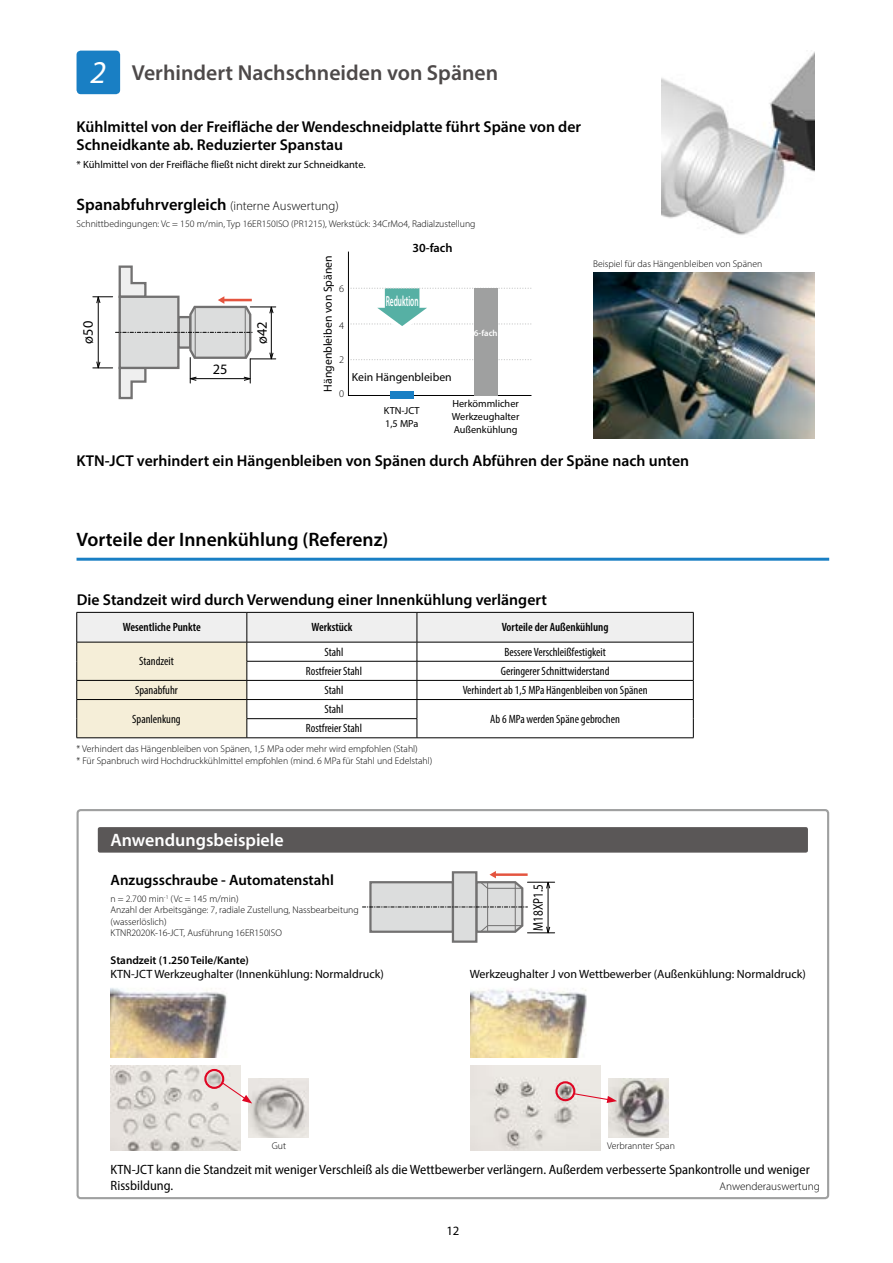
<style>
.page{position:relative;width:893px;height:1263px;background:#fff}
.page>*{position:absolute;margin:0;border:0;box-sizing:border-box;transform-origin:0 0}
.t1{font:italic 31.95px "Myriad Pro";color:#fff}
.t2{font:600 21.75px "Myriad Pro";color:#4d4949}
.t3{font:600 19.5px "Myriad Pro";color:#000}
.t4{font:600 18px "Myriad Pro";color:#fff}
.t5{font:600 16.5px "Myriad Pro";color:#000}
.t6{font:600 15.75px/18px "Myriad Pro";color:#000}
.t7{font:600 15px "Myriad Pro";color:#000}
.t8{font:600 14.7px "Myriad Pro";color:#fff;scale:.5 1}
.t9{font:14.4px "Myriad Pro";color:#000}
.t10{font:14.1px "Myriad Pro";color:#000;scale:.8 1}
.t11{font:semi-condensed 13.5px/16.5px "Myriad Pro";color:#000}
.t12{font:12.75px "Myriad Pro";color:#000}
.t13{font:600 12.45px "Myriad Pro";color:#000}
.t14{font:condensed 12px "Myriad Pro";color:#000}
.t15{font:12px "Myriad Pro";color:#000}
.t16{font:600 condensed 12px "Myriad Pro";color:#000}
.t17{font:11.7px "Myriad Pro";color:#000}
.t18{font:600 11.25px "Myriad Pro";color:#000}
.t19{font:300 11.25px "Myriad Pro";letter-spacing:-.005em;color:#000}
.t20{font:10.5px "Myriad Pro";color:#000}
.t21{font:10.2px/13.2px "Myriad Pro";color:#000;text-align:justify}
.t22{font:300 10.2px "Myriad Pro";color:#000}
.t23{font:300 9.75px/11.2px "Myriad Pro";color:#000}
.t24{font:600 8.85px "Myriad Pro";color:#fff}
.s1{font-weight:300;font-size:12.75px}
</style>
<div class="page">
<div style="left:77px;top:51px;width:43px;height:43px;background:#197fc4;border-radius:4px"></div>
<hr style="left:77px;top:558px;width:752px;height:3px;background:#197fc4">
<svg style="left:77px;top:611px;width:616px;height:1px"></svg>
<svg style="left:76px;top:612px;width:618px;height:126px"></svg>
<hr style="left:77px;top:737px;width:170px;height:1px;background:#000">
<div style="left:77px;top:809px;width:752px;height:390px;border:2px solid #9fa0a0;border-radius:3px"></div>
<div style="left:98px;top:827px;width:710px;height:26px;background:#5a5757;border-radius:2px"></div>
<img style="left:111px;top:988px;width:116px;height:69px">
<img style="left:470px;top:988px;width:117px;height:69px">
<div style="left:453px;top:872px;width:23px;height:70px;background:#dcdddd"></div>
<div style="left:452px;top:871px;width:25px;height:72px;border:2px solid #727171"></div>
<svg style="left:362px;top:871px;width:193px;height:64px"></svg>
<svg style="left:348px;top:251px;width:184px;height:145px"></svg>
<div style="left:390px;top:392px;width:24px;height:7px;background:#197fc4"></div>
<div style="left:474px;top:288px;width:23px;height:107px;background:#9fa0a0"></div>
<svg style="left:93px;top:265px;width:183px;height:135px"></svg>
<img style="left:661px;top:52px;width:153px;height:183px">
<img style="left:470px;top:1066px;width:130px;height:85px">
<img style="left:609px;top:1079px;width:60px;height:58px">
<div style="left:555px;top:1081px;width:20px;height:20px;border:2px solid #df0623;border-radius:50%"></div>
<svg style="left:572px;top:1092px;width:45px;height:11px"></svg>
<img style="left:593px;top:272px;width:221px;height:166px">
<img style="left:111px;top:1066px;width:129px;height:85px">
<img style="left:249px;top:1079px;width:60px;height:58px">
<div style="left:204px;top:1069px;width:20px;height:20px;border:2px solid #df0623;border-radius:50%"></div>
<svg style="left:221px;top:1082px;width:31px;height:21px"></svg>
<h1 class="t1" style="left:90px;top:53px;width:17px">2</h1>
<h2 class="t2" style="left:132px;top:59px;width:368px">Verhindert Nachschneiden von Spänen</h2>
<h3 class="t6" style="left:77px;top:117px;width:506px">Kühlmittel von der Freifläche der Wendeschneidplatte führt Späne von der<br>Schneidkante ab. Reduzierter Spanstau</h3>
<p class="t20" style="left:77px;top:158px;width:291px">* Kühlmittel von der Freifläche fließt nicht direkt zur Schneidkante.</p>
<h3 class="t5" style="left:77px;top:194px;width:264px">Spanabfuhrvergleich <span class="s1">(interne Auswertung)</span></h3>
<p class="t23" style="left:77px;top:218px;width:401px">Schnittbedingungen: Vc = 150 m/min, Typ 16ER150ISO (PR1215), Werkstück: 34CrMo4, Radialzustellung</p>
<h3 class="t9" style="left:79px;top:344px;width:24px;rotate:-90deg">ø50</h3>
<h3 class="t9" style="left:213px;top:360px;width:16px">25</h3>
<h3 class="t9" style="left:253px;top:344px;width:24px;rotate:-90deg">ø42</h3>
<p class="t17" style="left:321px;top:392px;width:138px;rotate:-90deg">Hängenbleiben von Spänen</p>
<p class="t22" style="left:339px;top:283px;width:7px">6</p>
<p class="t22" style="left:339px;top:319px;width:7px">4</p>
<p class="t22" style="left:339px;top:353px;width:7px">2</p>
<p class="t22" style="left:339px;top:388px;width:7px">0</p>
<p class="t13" style="left:412px;top:240px;width:42px">30-fach</p>
<h3 class="t8" style="left:386px;top:292px;width:67px">Reduktion</h3>
<p class="t17" style="left:352px;top:370px;width:101px">Kein Hängenbleiben</p>
<p class="t24" style="left:474px;top:328px;width:25px">6-fach</p>
<p class="t21" style="left:384px;top:404px;width:37px">KTN-JCT<br>1,5 MPa</p>
<p class="t21" style="left:452px;top:397px;width:69px">Herkömmlicher Werkzeughalter Außenkühlung</p>
<p class="t23" style="left:593px;top:258px;width:171px">Beispiel für das Hängenbleiben von Spänen</p>
<h3 class="t6" style="left:77px;top:452px;width:614px">KTN-JCT verhindert ein Hängenbleiben von Spänen durch Abführen der Späne nach unten</h3>
<h3 class="t3" style="left:77px;top:527px;width:313px">Vorteile der Innenkühlung (Referenz)</h3>
<h3 class="t6" style="left:77px;top:590px;width:472px">Die Standzeit wird durch Verwendung einer Innenkühlung verlängert</h3>
<p class="t16" style="left:123px;top:620px;width:80px">Wesentliche Punkte</p>
<p class="t16" style="left:311px;top:620px;width:42px">Werkstück</p>
<p class="t16" style="left:502px;top:620px;width:108px">Vorteile der Außenkühlung</p>
<p class="t14" style="left:139px;top:654px;width:36px">Standzeit</p>
<p class="t14" style="left:325px;top:644px;width:20px">Stahl</p>
<p class="t14" style="left:504px;top:644px;width:103px">Bessere Verschleißfestigkeit</p>
<p class="t14" style="left:306px;top:664px;width:58px">Rostfreier Stahl</p>
<p class="t14" style="left:501px;top:664px;width:110px">Geringerer Schnittwiderstand</p>
<p class="t14" style="left:135px;top:683px;width:44px">Spanabfuhr</p>
<p class="t14" style="left:325px;top:683px;width:20px">Stahl</p>
<p class="t14" style="left:463px;top:683px;width:186px">Verhindert ab 1,5 MPa Hängenbleiben von Spänen</p>
<p class="t14" style="left:132px;top:711px;width:50px">Spanlenkung</p>
<p class="t14" style="left:325px;top:702px;width:20px">Stahl</p>
<p class="t14" style="left:490px;top:711px;width:131px">Ab 6 MPa werden Späne gebrochen</p>
<p class="t14" style="left:306px;top:721px;width:58px">Rostfreier Stahl</p>
<p class="t23" style="left:77px;top:742px;width:357px;line-height:12px">* Verhindert das Hängenbleiben von Spänen, 1,5 MPa oder mehr wird empfohlen (Stahl)<br>* Für Spanbruch wird Hochdruckkühlmittel empfohlen (mind. 6 MPa für Stahl und Edelstahl)</p>
<h3 class="t4" style="left:111px;top:828px;width:175px">Anwendungsbeispiele</h3>
<h3 class="t7" style="left:111px;top:870px;width:225px">Anzugsschraube - Automatenstahl</h3>
<p class="t23" style="left:111px;top:893px;width:250px">n = 2.700 min<sup>-1</sup> (Vc = 145 m/min)<br>Anzahl der Arbeitsgänge: 7, radiale Zustellung, Nassbearbeitung (wasserlöslich)<br>KTNR2020K-16-JCT, Ausführung 16ER150ISO</p>
<h3 class="t10" style="left:529px;top:931px;width:60px;rotate:-90deg">M18XP1.5</h3>
<p class="t18" style="left:111px;top:952px;width:140px">Standzeit (1.250 Teile/Kante)</p>
<p class="t15" style="left:111px;top:967px;width:275px">KTN-JCT Werkzeughalter (Innenkühlung: Normaldruck)</p>
<p class="t15" style="left:470px;top:967px;width:337px">Werkzeughalter J von Wettbewerber (Außenkühlung: Normaldruck)</p>
<p class="t23" style="left:272px;top:1140px;width:16px">Gut</p>
<p class="t23" style="left:607px;top:1140px;width:69px">Verbrannter Span</p>
<h3 class="t11" style="left:111px;top:1161px;width:701px">KTN-JCT kann die Standzeit mit weniger Verschleiß als die Wettbewerber verlängern. Außerdem verbesserte Spankontrolle und weniger<br>Rissbildung.</h3>
<p class="t19" style="left:720px;top:1179px;width:102px">Anwenderauswertung</p>
<h3 class="t12" style="left:446px;top:1223px;width:15px">12</h3>
</div>
